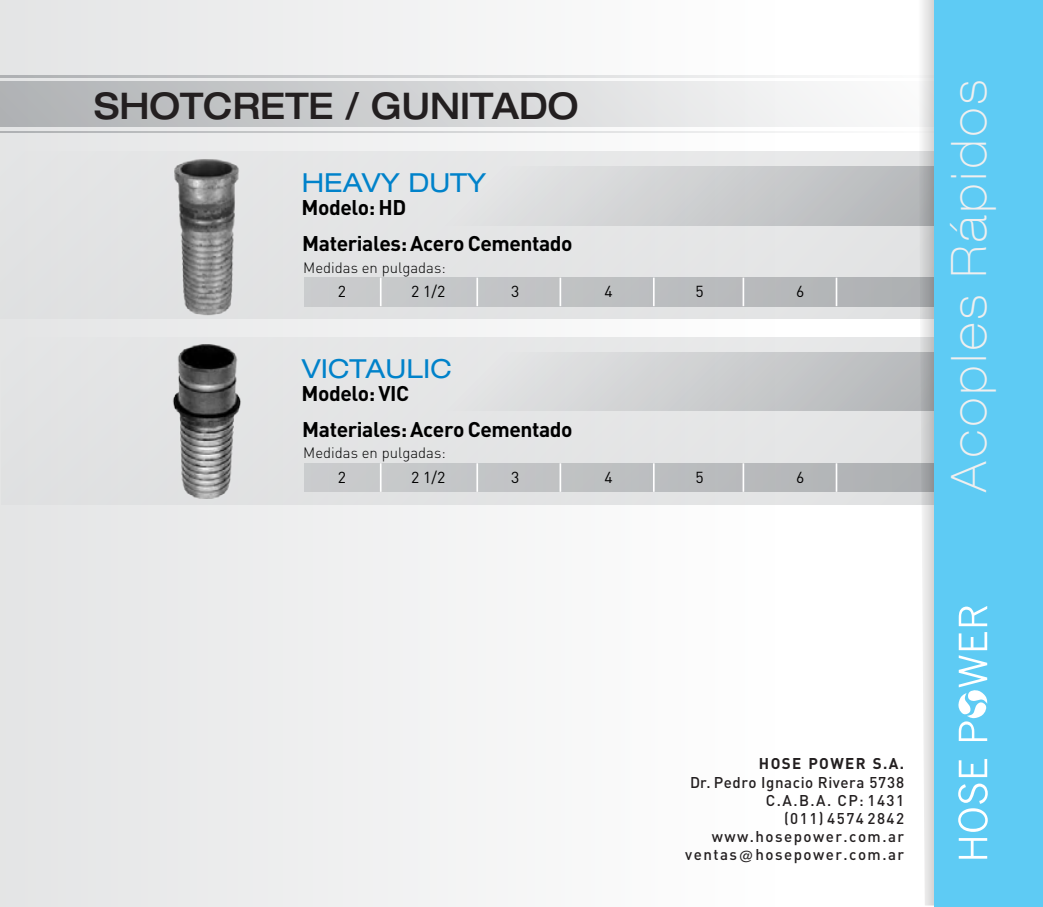
<style>
.page{position:relative;width:1043px;height:907px;background:#fff}
.page>*{position:absolute;margin:0;border:0;box-sizing:border-box;transform-origin:0 0}
.t1{font:100 expanded 49px "Helvetica Neue";letter-spacing:.095em;color:#f0efef;scale:.9 1}
.t2{font:500 expanded 36.75px "Helvetica Neue";color:#231f20;scale:.92 1}
.t3{font:expanded 26.25px "Helvetica Neue";color:#0082ca}
.t4{font:700 21px "DIN";letter-spacing:-.02em;color:#000}
.t5{font:15.75px "DIN";color:#000}
.t6{font:500 15.4px/18.2px "DIN";letter-spacing:.095em;color:#231f20;text-align:right}
.t7{font:700 15.4px "DIN";letter-spacing:.095em;color:#231f20}
.t8{font:300 14.88px "DIN";color:#000}
.s1{font-family:"Helvetica";font-weight:400}
</style>
<div class="page">
<div style="left:0;top:0;width:939px;height:906px;background:linear-gradient(to right,#e4e5e6,#fff)"></div>
<svg style="left:917px;top:0;width:16px;height:905px"></svg>
<div style="left:0;top:81px;width:985px;height:46px;background:linear-gradient(to right,#afb2b4,#fff)"></div>
<svg style="left:0;top:131px;width:933px;height:2px"></svg>
<svg style="left:0;top:76px;width:933px;height:2px"></svg>
<div style="left:0;top:151px;width:978px;height:167px;background:#e3e4e5"></div>
<svg style="left:554px;top:166px;width:379px;height:59px"></svg>
<div style="left:305px;top:277px;width:674px;height:29px;background:linear-gradient(to right,#ccced0,#abadb0)"></div>
<img style="left:174px;top:159px;width:65px;height:157px">
<svg style="left:380px;top:277px;width:1px;height:29px"></svg>
<hr style="left:476px;top:277px;width:2px;height:29px;background:#fff">
<hr style="left:559px;top:277px;width:2px;height:29px;background:#fff">
<svg style="left:653px;top:277px;width:1px;height:29px"></svg>
<hr style="left:835px;top:277px;width:2px;height:29px;background:#fff">
<hr style="left:742px;top:277px;width:2px;height:29px;background:#fff">
<div style="left:1px;top:337px;width:977px;height:167px;background:#e3e4e5"></div>
<svg style="left:554px;top:352px;width:379px;height:58px"></svg>
<img style="left:172px;top:345px;width:69px;height:153px">
<div style="left:305px;top:463px;width:674px;height:28px;background:linear-gradient(to right,#ccced0,#abadb0)"></div>
<svg style="left:380px;top:463px;width:1px;height:28px"></svg>
<hr style="left:476px;top:463px;width:2px;height:28px;background:#fff">
<hr style="left:559px;top:463px;width:2px;height:28px;background:#fff">
<svg style="left:653px;top:463px;width:1px;height:28px"></svg>
<hr style="left:835px;top:463px;width:2px;height:28px;background:#fff">
<hr style="left:742px;top:463px;width:2px;height:28px;background:#fff">
<div style="left:933px;top:0;width:109px;height:906px;background:#5ecbf4"></div>
<svg style="left:958px;top:838px;width:29px;height:20px"></svg>
<svg style="left:958px;top:783px;width:29px;height:48px"></svg>
<svg style="left:958px;top:759px;width:29px;height:17px"></svg>
<svg style="left:958px;top:606px;width:29px;height:20px"></svg>
<svg style="left:958px;top:632px;width:29px;height:108px"></svg>
<h2 class="t2" style="left:94px;top:83px;width:528px">SHOTCRETE / GUNITADO</h2>
<h3 class="t3" style="left:302px;top:167px;width:186px">HEAVY DUTY</h3>
<h3 class="t4" style="left:301px;top:194px;width:106px">Modelo: HD</h3>
<h3 class="t4" style="left:302px;top:230px;width:272px">Materiales: Acero Cementado</h3>
<p class="t8" style="left:303px;top:258px;width:144px">Medidas en pulgadas:</p>
<p class="t5" style="left:338px;top:281px;width:10px">2</p>
<p class="t5" style="left:411px;top:281px;width:36px">2 1/2</p>
<p class="t5" style="left:511px;top:281px;width:10px">3</p>
<p class="t5" style="left:604px;top:281px;width:10px">4</p>
<p class="t5" style="left:695px;top:281px;width:10px">5</p>
<p class="t5" style="left:796px;top:281px;width:10px">6</p>
<h3 class="t3" style="left:302px;top:352px;width:151px">VICTAULIC</h3>
<h3 class="t4" style="left:301px;top:379px;width:109px">Modelo: VIC</h3>
<h3 class="t4" style="left:302px;top:415px;width:272px">Materiales: Acero Cementado</h3>
<p class="t8" style="left:303px;top:443px;width:144px">Medidas en pulgadas:</p>
<p class="t5" style="left:338px;top:467px;width:10px">2</p>
<p class="t5" style="left:411px;top:467px;width:36px">2 1/2</p>
<p class="t5" style="left:511px;top:467px;width:10px">3</p>
<p class="t5" style="left:604px;top:467px;width:10px">4</p>
<p class="t5" style="left:695px;top:467px;width:10px">5</p>
<p class="t5" style="left:796px;top:467px;width:10px">6</p>
<h1 class="t1" style="left:939px;top:491px;width:458px;rotate:-90deg">Acoples Rápidos</h1>
<p class="t7" style="left:759px;top:753px;width:147px">HOSE POWER S.A.</p>
<p class="t6" style="left:685px;top:772px;width:220px">Dr. Pedro Ignacio Rivera 5738<br>C.A.B.A. CP: 1431<br>(011) 4574 2842 www.hosepower.com.ar ventas<span class="s1">@</span>hosepower.com.ar</p>
</div>
